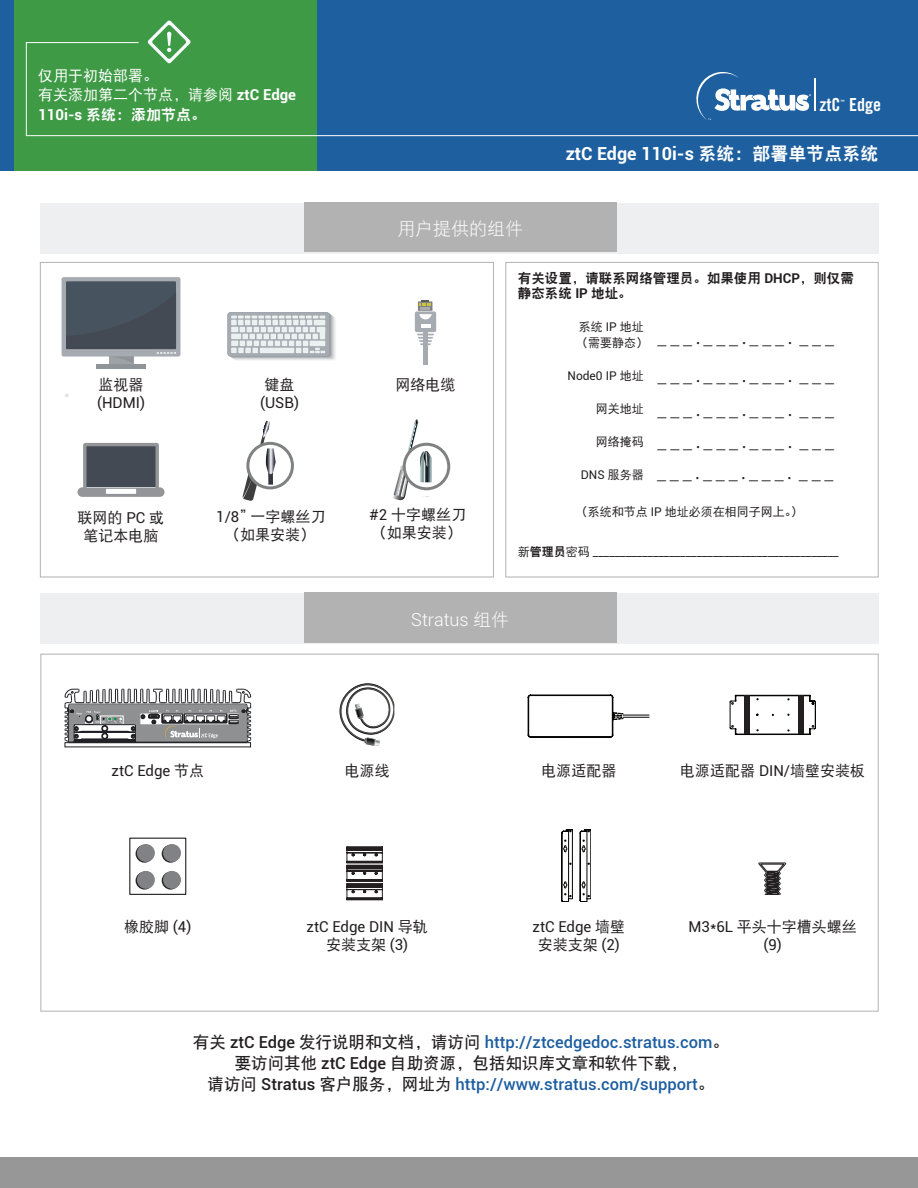
<style>
.page{position:relative;width:918px;height:1188px;background:#fff}
.page>*{position:absolute;margin:0;border:0;box-sizing:border-box;transform-origin:0 0}
.t1{font:18px/34.2px "Myriad Pro";color:#231f20}
.t2{font:700 18px "Roboto";color:#fff}
.t3{font:300 18px "Roboto";color:#fff}
.t4{font:18px "DFP Hei W3";color:#fff}
.t5{font:18px "Trade Gothic LT Std Bd Cn 20";color:#fff}
.t6{font:16.5px/21px "DFP Hei W7";color:#231f20;text-align:center}
.t7{font:500 16.5px "Roboto";color:#1d5ea0}
.t8{font:15px/18px "Roboto";color:#231f20;text-align:center}
.t9{font:15px/18px "DFP Hei W5";color:#231f20;text-align:center}
.t10{font:15px/19.5px "DFP Hei W5";color:#fff}
.t11{font:13.5px/15px "DFP Hei W9";color:#231f20}
.t12{font:12px "Roboto";color:#231f20}
.t13{font:12px/16.5px "DFP Hei W5";color:#231f20}
.t14{font:4.35px "Trade Gothic LT Std Bd Cn 20";color:#fff}
.s1{font-family:"Roboto";font-weight:700}
.s2{font-family:"DFP Hei W9"}
.s3{font-family:"DFP Hei W9";font-weight:400}
.s4{font-family:"DFP Hei W5"}
.s5{font-family:"Roboto"}
.s6{font-family:"DFP Hei W3";font-weight:400}
.s7{font-family:"DFP Hei W7";font-weight:400;color:#231f20}
.s8{color:#231f20}
.s9{font-family:"Roboto";font-weight:500}
.s10{font-family:"Roboto";font-weight:500;color:#1d5ea0}
</style>
<div class="page">
<div style="left:0;top:0;width:918px;height:170px;background:#1d5f9f"></div>
<div style="left:15px;top:0;width:302px;height:170px;background:#3e9a45"></div>
<svg style="left:25px;top:42px;width:893px;height:95px"></svg>
<svg style="left:148px;top:20px;width:43px;height:44px"></svg>
<div style="left:40px;top:593px;width:839px;height:50px;background:#edeff0"></div>
<div style="left:304px;top:593px;width:312px;height:50px;background:#b2b2b2"></div>
<div style="left:40px;top:203px;width:839px;height:50px;background:#edeff0"></div>
<div style="left:304px;top:202px;width:312px;height:50px;background:#b2b2b2"></div>
<svg style="left:228px;top:312px;width:108px;height:48px;background:#c9cdd1"></svg>
<svg style="left:77px;top:443px;width:88px;height:54px;background:#757980"></svg>
<div style="left:62px;top:277px;width:118px;height:80px;background:#a6abb2;border-radius:2px"></div>
<div style="left:66px;top:281px;width:110px;height:68px;background:#47535e"></div>
<div style="left:109px;top:357px;width:24px;height:8px;background:#9ca2a6"></div>
<hr style="left:96px;top:365px;width:50px;height:4px;background:#8e9498">
<svg style="left:66px;top:349px;width:110px;height:14px"></svg>
<svg style="left:65px;top:393px;width:4px;height:4px"></svg>
<svg style="left:393px;top:419px;width:57px;height:82px"></svg>
<div style="left:415px;top:311px;width:21px;height:21px;background:#a6abb2;border-radius:2px"></div>
<div style="left:423px;top:331px;width:5px;height:34px;background:#a6abb2"></div>
<svg style="left:421px;top:325px;width:9px;height:3px"></svg>
<svg style="left:417px;top:334px;width:17px;height:11px"></svg>
<svg style="left:418px;top:300px;width:14px;height:19px"></svg>
<svg style="left:242px;top:421px;width:52px;height:80px"></svg>
<div style="left:0;top:1158px;width:918px;height:30px;background:#989797"></div>
<div style="left:40px;top:262px;width:454px;height:315px;border:1px solid #b2b2b2"></div>
<div style="left:505px;top:262px;width:374px;height:315px;border:1px solid #b2b2b2"></div>
<svg style="left:528px;top:695px;width:121px;height:42px"></svg>
<svg style="left:730px;top:695px;width:86px;height:40px"></svg>
<img style="left:339px;top:683px;width:53px;height:59px">
<svg style="left:364px;top:737px;width:17px;height:9px"></svg>
<svg style="left:355px;top:703px;width:9px;height:16px"></svg>
<svg style="left:65px;top:689px;width:186px;height:54px"></svg>
<hr style="left:347px;top:900px;width:35px;height:1px;background:#231f20">
<svg style="left:347px;top:847px;width:35px;height:53px"></svg>
<svg style="left:759px;top:863px;width:27px;height:32px"></svg>
<svg style="left:162px;top:872px;width:18px;height:18px"></svg>
<div style="left:163px;top:871px;width:18px;height:18px;background:#808285;border-radius:50%"></div>
<svg style="left:136px;top:872px;width:18px;height:18px"></svg>
<div style="left:137px;top:871px;width:18px;height:18px;background:#808285;border-radius:50%"></div>
<svg style="left:162px;top:845px;width:18px;height:18px"></svg>
<div style="left:163px;top:844px;width:18px;height:18px;background:#808285;border-radius:50%"></div>
<svg style="left:136px;top:845px;width:18px;height:18px"></svg>
<div style="left:137px;top:844px;width:18px;height:18px;background:#808285;border-radius:50%"></div>
<div style="left:799px;top:696px;width:5px;height:38px;background:#231f20"></div>
<div style="left:744px;top:696px;width:5px;height:38px;background:#231f20"></div>
<svg style="left:562px;top:829px;width:11px;height:73px"></svg>
<svg style="left:580px;top:829px;width:11px;height:73px"></svg>
<hr style="left:814px;top:78px;width:1px;height:33px;background:#fff">
<svg style="left:694px;top:71px;width:117px;height:49px"></svg>
<p class="t10" style="left:38px;top:65px;width:259px">仅用于初始部署。<br>有关添加第二个节点，请参阅 <span class="s1">ztC Edge<br>110i-s</span> <span class="s2">系统：添加节点。</span></p>
<p class="t5" style="left:819px;top:93px;width:23px">ztC</p>
<p class="t14" style="left:840px;top:99px;width:6px">™</p>
<p class="t5" style="left:849px;top:93px;width:33px">Edge</p>
<p class="t2" style="left:566px;top:141px;width:314px">ztC Edge 110i-s <span class="s3">系统：部署单节点系统</span></p>
<p class="t4" style="left:397px;top:218px;width:127px">用户提供的组件</p>
<p class="t11" style="left:518px;top:271px;width:338px">有关设置，请联系网络管理员。如果使用 <span class="s1">DHCP</span>，则仅需静态系统 <span class="s1">IP</span> 地址。</p>
<p class="t8" style="left:97px;top:375px;width:49px;text-align:left"><span class="s4">监视器</span>(HDMI)</p>
<p class="t8" style="left:260px;top:375px;width:40px;text-align:left"><span class="s4">键盘</span>(USB)</p>
<p class="t9" style="left:396px;top:375px;width:61px">网络电缆</p>
<p class="t13" style="left:576px;top:318px;width:73px">系统 <span class="s5">IP</span> 地址（需要静态）</p>
<p class="t12" style="left:568px;top:367px;width:78px">Node0 IP <span class="s4">地址</span></p>
<p class="t13" style="left:596px;top:400px;width:49px">网关地址</p>
<p class="t13" style="left:596px;top:433px;width:49px">网络掩码</p>
<p class="t12" style="left:581px;top:466px;width:64px">DNS <span class="s4">服务器</span></p>
<p class="t1" style="left:658px;top:321px;width:178px">_ _ _ . _ _ _ . _ _ _ . _ _ _</p>
<p class="t1" style="left:658px;top:359px;width:178px">_ _ _ . _ _ _ . _ _ _ . _ _ _ _ _ _ . _ _ _ . _ _ _ . _ _ _</p>
<p class="t1" style="left:657px;top:426px;width:179px;line-height:31.2px">_ _ _ . _ _ _ . _ _ _ . _ _ _ _ _ _ . _ _ _ . _ _ _ . _ _ _</p>
<p class="t9" style="left:78px;top:508px;width:88px">联网的 <span class="s5">PC</span> 或笔记本电脑</p>
<p class="t9" style="left:216px;top:507px;width:111px"><span class="s5">1/8</span>”一字螺丝刀</p>
<p class="t9" style="left:225px;top:525px;width:91px">（如果安装）</p>
<p class="t9" style="left:370px;top:506px;width:98px"><span class="s5">#2</span> 十字螺丝刀</p>
<p class="t9" style="left:372px;top:524px;width:91px">（如果安装）</p>
<p class="t13" style="left:576px;top:503px;width:228px">（系统和节点 <span class="s5">IP</span> 地址必须在相同子网上。）</p>
<p class="t12" style="left:518px;top:543px;width:322px"><span class="s4">新</span><span class="s2">管理员</span><span class="s4">密码</span> _____________________________________________</p>
<p class="t3" style="left:411px;top:607px;width:99px">Stratus <span class="s6">组件</span></p>
<p class="t8" style="left:112px;top:761px;width:94px">ztC Edge <span class="s4">节点</span></p>
<p class="t9" style="left:345px;top:762px;width:46px">电源线</p>
<p class="t9" style="left:541px;top:762px;width:76px">电源适配器</p>
<p class="t9" style="left:680px;top:762px;width:186px">电源适配器 <span class="s5">DIN/</span>墙壁安装板</p>
<p class="t9" style="left:124px;top:917px;width:69px">橡胶脚 <span class="s5">(4)</span></p>
<p class="t8" style="left:307px;top:917px;width:123px">ztC Edge DIN <span class="s4">导轨安装支架</span> (3)</p>
<p class="t8" style="left:533px;top:917px;width:94px">ztC Edge <span class="s4">墙壁安装支架</span> (2)</p>
<p class="t8" style="left:689px;top:917px;width:170px">M3*6L <span class="s4">平头十字槽头螺丝</span>(9)</p>
<p class="t7" style="left:193px;top:1030px;width:538px"><span class="s7">有关</span> <span class="s8">ztC Edge</span> <span class="s7">发行说明和文档，请访问</span> http://ztcedgedoc.stratus.com<span class="s7">。</span></p>
<p class="t6" style="left:208px;top:1052px;width:508px">要访问其他 <span class="s9">ztC Edge</span> 自助资源，包括知识库文章和软件下载，<br>请访问 <span class="s9">Stratus</span> 客户服务，网址为 <span class="s10">http://www.stratus.com/support</span>。</p>
</div>
